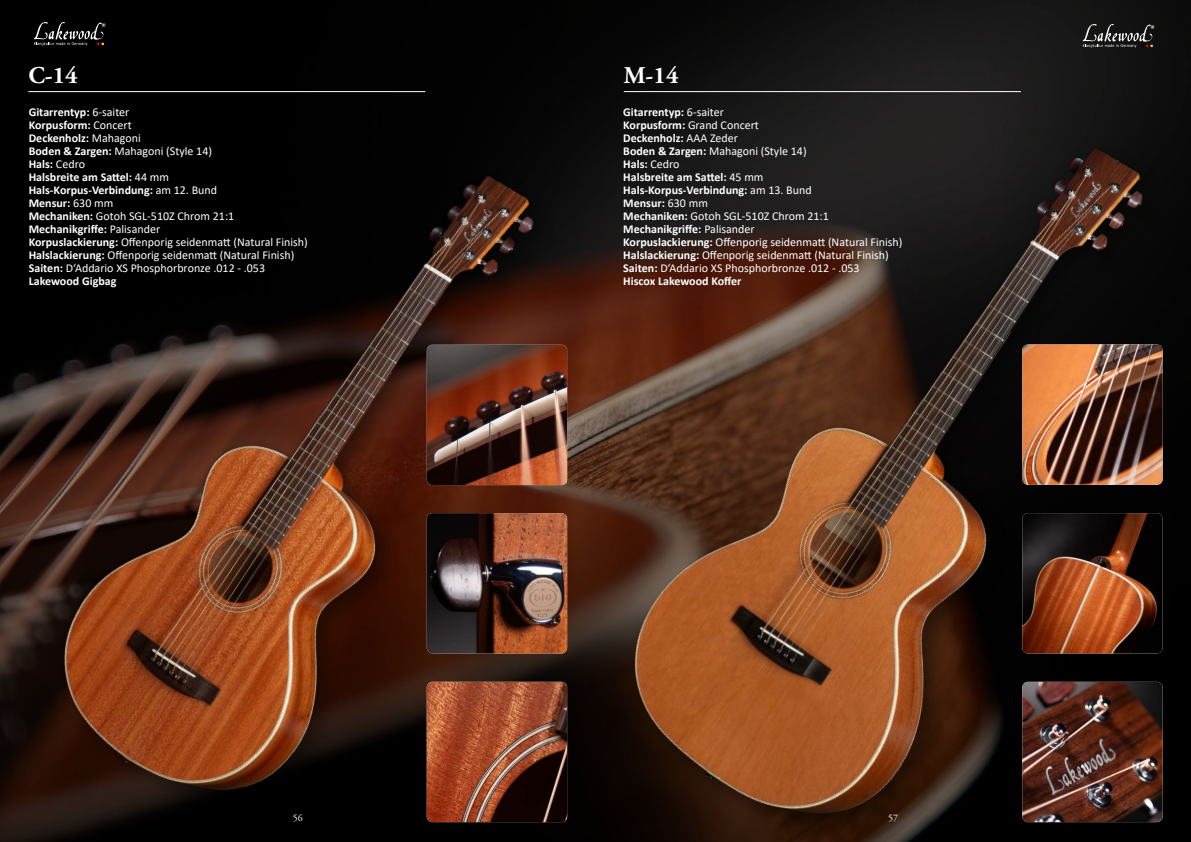
<style>
.page{position:relative;width:1191px;height:842px;background:#fff}
.page>*{position:absolute;margin:0;border:0;box-sizing:border-box;transform-origin:0 0}
.t1{font:700 24px "Adobe Garamond Pro";color:#fff}
.t2{font:12px/13px "Calibri";color:#fff}
.t3{font:10px "Adobe Garamond Pro";color:#fff}
.s1{font-weight:700}
</style>
<div class="page">
<img style="left:0;top:0;width:1191px;height:50px">
<img style="left:0;top:50px;width:542px;height:792px">
<img style="left:542px;top:42px;width:649px;height:800px">
<svg style="left:1082px;top:23px;width:72px;height:25px;background:#3c3b3a"></svg>
<svg style="left:33px;top:21px;width:72px;height:25px;background:#2c2b2b"></svg>
<hr style="left:28px;top:91px;width:397px;height:1px;background:#fff">
<hr style="left:624px;top:91px;width:396px;height:1px;background:#fff">
<h1 class="t1" style="left:28px;top:61px;width:51px">C-14</h1>
<h1 class="t1" style="left:624px;top:61px;width:56px">M-14</h1>
<p class="t2" style="left:29px;top:105px;width:281px"><span class="s1">Gitarrentyp:</span> 6-saiter<br><span class="s1">Korpusform:</span> Concert<br><span class="s1">Deckenholz:</span> Mahagoni<br><span class="s1">Boden &amp; Zargen:</span> Mahagoni (Style 14)<br><span class="s1">Hals:</span> Cedro<br><span class="s1">Halsbreite am Sattel:</span> 44 mm<br><span class="s1">Hals-Korpus-Verbindung:</span> am 12. Bund<br><span class="s1">Mensur:</span> 630 mm<br><span class="s1">Mechaniken:</span> Gotoh SGL-510Z Chrom 21:1<br><span class="s1">Mechanikgriffe:</span> Palisander<br><span class="s1">Korpuslackierung:</span> Offenporig seidenmatt (Natural Finish)<br><span class="s1">Halslackierung:</span> Offenporig seidenmatt (Natural Finish)<br><span class="s1">Saiten:</span> D‘Addario XS Phosphorbronze .012 - .053<br><span class="s1">Lakewood Gigbag</span></p>
<p class="t2" style="left:623px;top:105px;width:281px"><span class="s1">Gitarrentyp:</span> 6-saiter<br><span class="s1">Korpusform:</span> Grand Concert<br><span class="s1">Deckenholz:</span> AAA Zeder<br><span class="s1">Boden &amp; Zargen:</span> Mahagoni (Style 14)<br><span class="s1">Hals:</span> Cedro<br><span class="s1">Halsbreite am Sattel:</span> 45 mm<br><span class="s1">Hals-Korpus-Verbindung:</span> am 13. Bund<br><span class="s1">Mensur:</span> 630 mm<br><span class="s1">Mechaniken:</span> Gotoh SGL-510Z Chrom 21:1<br><span class="s1">Mechanikgriffe:</span> Palisander<br><span class="s1">Korpuslackierung:</span> Offenporig seidenmatt (Natural Finish)<br><span class="s1">Halslackierung:</span> Offenporig seidenmatt (Natural Finish)<br><span class="s1">Saiten:</span> D‘Addario XS Phosphorbronze .012 - .053<br><span class="s1">Hiscox Lakewood Koffer</span></p>
<p class="t3" style="left:293px;top:812px;width:11px">56</p>
<p class="t3" style="left:888px;top:812px;width:11px">57</p>
</div>
